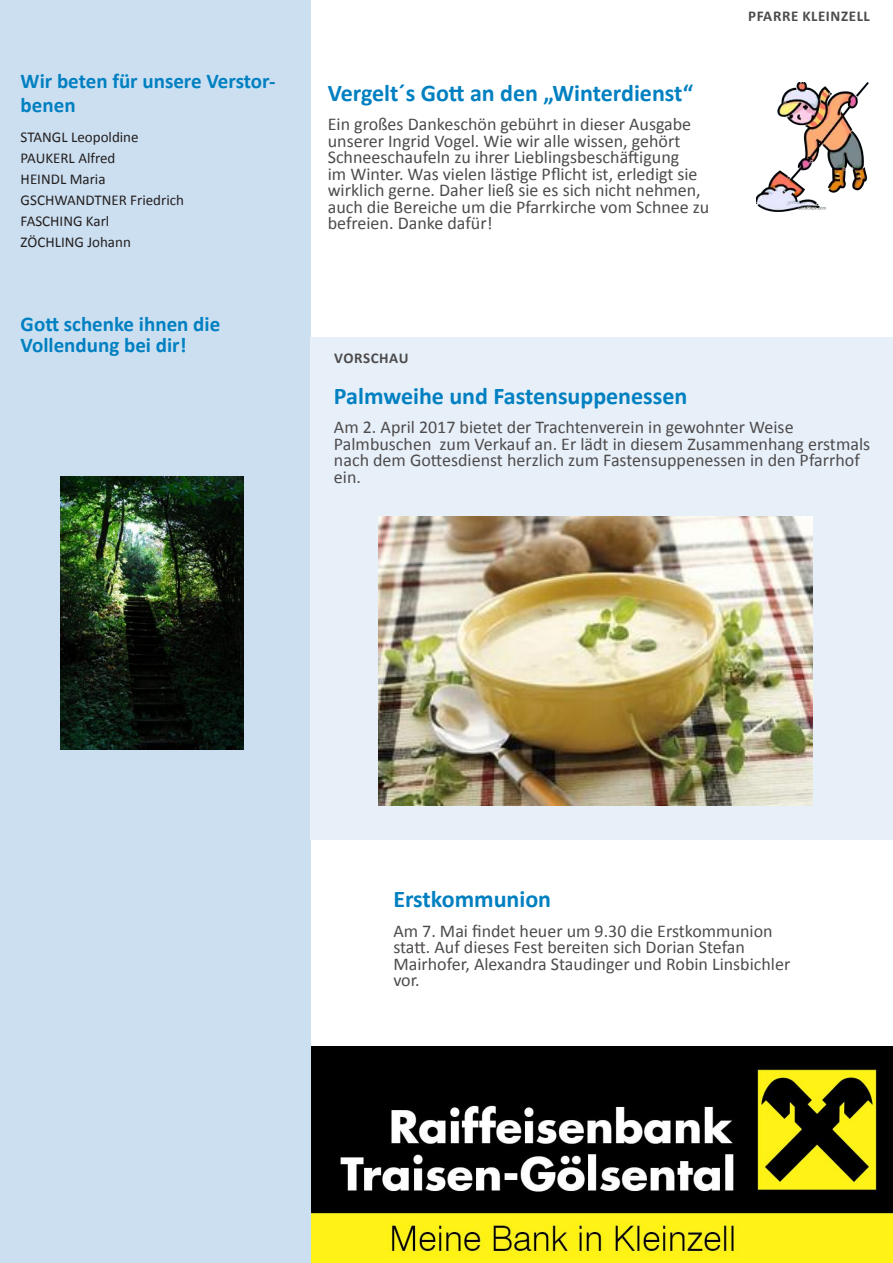
<style>
.page{position:relative;width:893px;height:1263px;background:#fff}
.page>*{position:absolute;margin:0;border:0;box-sizing:border-box;transform-origin:0 0}
.t1{font:700 24px "Calibri";color:#0080c1}
.t2{font:700 21px/24px "Calibri";color:#0080c1}
.t3{font:18px/16.5px "Calibri";color:#4e4b4c}
.t4{font:15px/21px "Calibri";color:#241f1f}
.t5{font:700 15px "Calibri";letter-spacing:.04em;color:#4e4b4c}
</style>
<div class="page">
<img style="left:312px;top:1046px;width:581px;height:217px">
<div style="left:0;top:0;width:311px;height:1263px;background:#cbdff1"></div>
<img style="left:756px;top:83px;width:113px;height:129px">
<img style="left:61px;top:477px;width:182px;height:273px">
<div style="left:311px;top:337px;width:582px;height:503px;background:#e7f0f9"></div>
<img style="left:379px;top:517px;width:434px;height:288px">
<p class="t2" style="left:21px;top:69px;width:256px">Wir beten für unsere Verstor&shy;benen</p>
<p class="t4" style="left:21px;top:126px;width:165px">STANGL Leopoldine<br>PAUKERL Alfred<br>HEINDL Maria<br>GSCHWANDTNER Friedrich<br>FASCHING Karl<br>ZÖCHLING Johann</p>
<p class="t2" style="left:21px;top:313px;width:201px;line-height:21px">Gott schenke ihnen die<br>Vollendung bei dir!</p>
<h1 class="t1" style="left:328px;top:78px;width:367px">Vergelt´s Gott an den „Winterdienst“</h1>
<p class="t3" style="left:328px;top:116px;width:383px">Ein großes Dankeschön gebührt in dieser Ausgabe unserer Ingrid Vogel. Wie wir alle wissen, gehört Schneeschaufeln zu ihrer Lieblingsbeschäftigung<br>im Winter. Was vielen lästige Pflicht ist, erledigt sie wirklich gerne. Daher ließ sie es sich nicht nehmen, auch die Bereiche um die Pfarrkirche vom Schnee zu befreien. Danke dafür!</p>
<p class="t5" style="left:748px;top:7px;width:123px">PFARRE KLEINZELL</p>
<p class="t5" style="left:334px;top:348px;width:76px">VORSCHAU</p>
<h1 class="t1" style="left:334px;top:381px;width:355px">Palmweihe und Fastensuppenessen</h1>
<p class="t3" style="left:334px;top:419px;width:538px">Am 2. April 2017 bietet der Trachtenverein in gewohnter Weise Palmbuschen zum Verkauf an. Er lädt in diesem Zusammenhang erstmals nach dem Gottesdienst herzlich zum Fastensuppenessen in den Pfarrhof ein.</p>
<h1 class="t1" style="left:393px;top:884px;width:159px">Erstkommunion</h1>
<p class="t3" style="left:393px;top:922px;width:398px">Am 7. Mai findet heuer um 9.30 die Erstkommunion statt. Auf dieses Fest bereiten sich Dorian Stefan Mairhofer, Alexandra Staudinger und Robin Linsbichler vor.</p>
</div>
